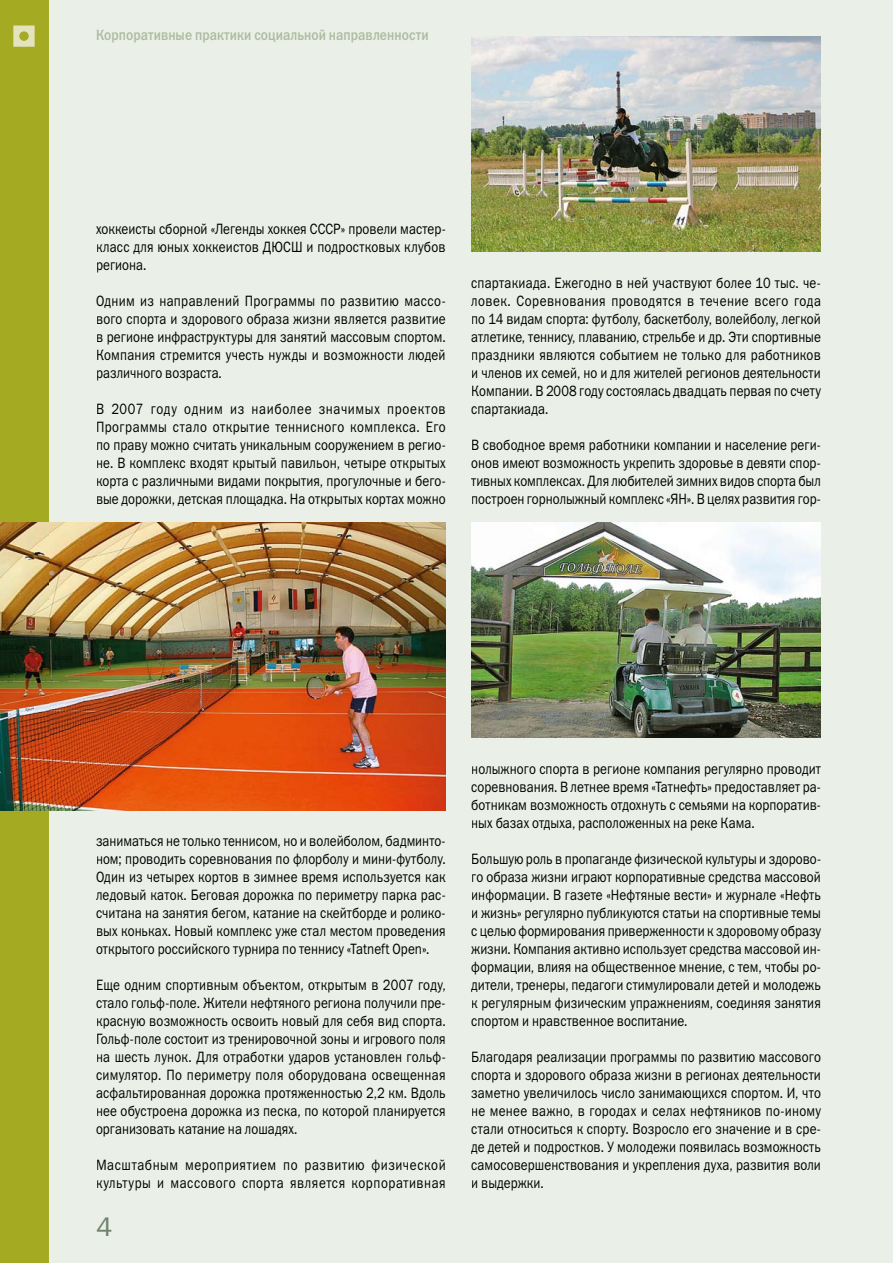
<style>
.page{position:relative;width:893px;height:1263px;background:#eaefe7}
.page>*{position:absolute;margin:0;border:0;box-sizing:border-box;transform-origin:0 0}
.t1{font:27px "Franklin Gothic Book C";color:#6f836e}
.t2{font:15px/18px "Franklin Gothic Book C";letter-spacing:.005em;color:#000;text-align:justify;scale:.85 1}
.t3{font:15px/18px "Franklin Gothic Book C";letter-spacing:.045em;color:#000;scale:.85 1}
.t4{font:15px "Franklin Gothic Medium C";letter-spacing:.005em;color:#adbba0;scale:.85 1}
</style>
<div class="page">
<div style="left:0;top:0;width:48px;height:1263px;background:#a4aa21"></div>
<img style="left:471px;top:522px;width:350px;height:216px">
<img style="left:0;top:522px;width:446px;height:288px">
<img style="left:471px;top:36px;width:350px;height:216px">
<svg style="left:13px;top:26px;width:22px;height:21px"></svg>
<p class="t4" style="left:96px;top:27px;width:393px">Корпоративные практики социальной направленности</p>
<p class="t2" style="left:96px;top:220px;width:413px">хоккеисты сборной «Легенды хоккея СССР» провели мастер&shy;класс для юных хоккеистов ДЮСШ и подростковых клубов региона.</p>
<p class="t2" style="left:96px;top:292px;width:413px">Одним из направлений Программы по развитию массо&shy;вого спорта и здорового образа жизни является развитие в регионе инфраструктуры для занятий массовым спортом.<br>Компания стремится учесть нужды и возможности людей различного возраста.</p>
<p class="t2" style="left:96px;top:400px;width:413px">В 2007 году одним из наиболее значимых проектов Программы стало открытие теннисного комплекса. Его по праву можно считать уникальным сооружением в регио&shy;не. В комплекс входят крытый павильон, четыре открытых корта с различными видами покрытия, прогулочные и бего&shy;вые дорожки, детская площадка. На открытых кортах можно</p>
<p class="t2" style="left:471px;top:274px;width:413px">спартакиада. Ежегодно в ней участвуют более 10 тыс. че&shy;ловек. Соревнования проводятся в течение всего года по 14 видам спорта: футболу, баскетболу, волейболу, легкой атлетике, теннису, плаванию, стрельбе и др. Эти спортивные праздники являются событием не только для работников и членов их семей, но и для жителей регионов деятельности Компании. В 2008 году состоялась двадцать первая по счету спартакиада.</p>
<p class="t2" style="left:471px;top:436px;width:413px">В свободное время работники компании и население реги&shy;онов имеют возможность укрепить здоровье в девяти спор&shy;тивных комплексах. Для любителей зимних видов спорта был построен горнолыжный комплекс «ЯН». В целях развития гор-</p>
<p class="t2" style="left:96px;top:832px;width:413px">заниматься не только теннисом, но и волейболом, бадминто&shy;ном; проводить соревнования по флорболу и мини-футболу.<br>Один из четырех кортов в зимнее время используется как ледовый каток. Беговая дорожка по периметру парка рас&shy;считана на занятия бегом, катание на скейтборде и ролико&shy;вых коньках. Новый комплекс уже стал местом проведения открытого российского турнира по теннису «Tatneft Open».</p>
<p class="t2" style="left:96px;top:976px;width:413px">Еще одним спортивным объектом, открытым в 2007 году, стало гольф-поле. Жители нефтяного региона получили пре&shy;красную возможность освоить новый для себя вид спорта.<br>Гольф-поле состоит из тренировочной зоны и игрового поля на шесть лунок. Для отработки ударов установлен гольф&shy;симулятор. По периметру поля оборудована освещенная асфальтированная дорожка протяженностью 2,2 км. Вдоль нее обустроена дорожка из песка, по которой планируется организовать катание на лошадях.</p>
<p class="t3" style="left:96px;top:1156px;width:413px">Масштабным мероприятием по развитию физической культуры и массового спорта является корпоративная</p>
<h1 class="t1" style="left:96px;top:1211px;width:18px">4</h1>
<p class="t2" style="left:471px;top:760px;width:413px">нолыжного спорта в регионе компания регулярно проводит соревнования. В летнее время «Татнефть» предоставляет ра&shy;ботникам возможность отдохнуть с семьями на корпоратив&shy;ных базах отдыха, расположенных на реке Кама.</p>
<p class="t2" style="left:471px;top:850px;width:413px">Большую роль в пропаганде физической культуры и здорово&shy;го образа жизни играют корпоративные средства массовой информации. В газете «Нефтяные вести» и журнале «Нефть и жизнь» регулярно публикуются статьи на спортивные темы с целью формирования приверженности к здоровому образу жизни. Компания активно использует средства массовой ин&shy;формации, влияя на общественное мнение, с тем, чтобы ро&shy;дители, тренеры, педагоги стимулировали детей и молодежь к регулярным физическим упражнениям, соединяя занятия спортом и нравственное воспитание.</p>
<p class="t2" style="left:471px;top:1048px;width:413px">Благодаря реализации программы по развитию массового спорта и здорового образа жизни в регионах деятельности заметно увеличилось число занимающихся спортом. И, что не менее важно, в городах и селах нефтяников по-иному стали относиться к спорту. Возросло его значение и в сре&shy;де детей и подростков. У молодежи появилась возможность самосовершенствования и укрепления духа, развития воли и выдержки.</p>
</div>
